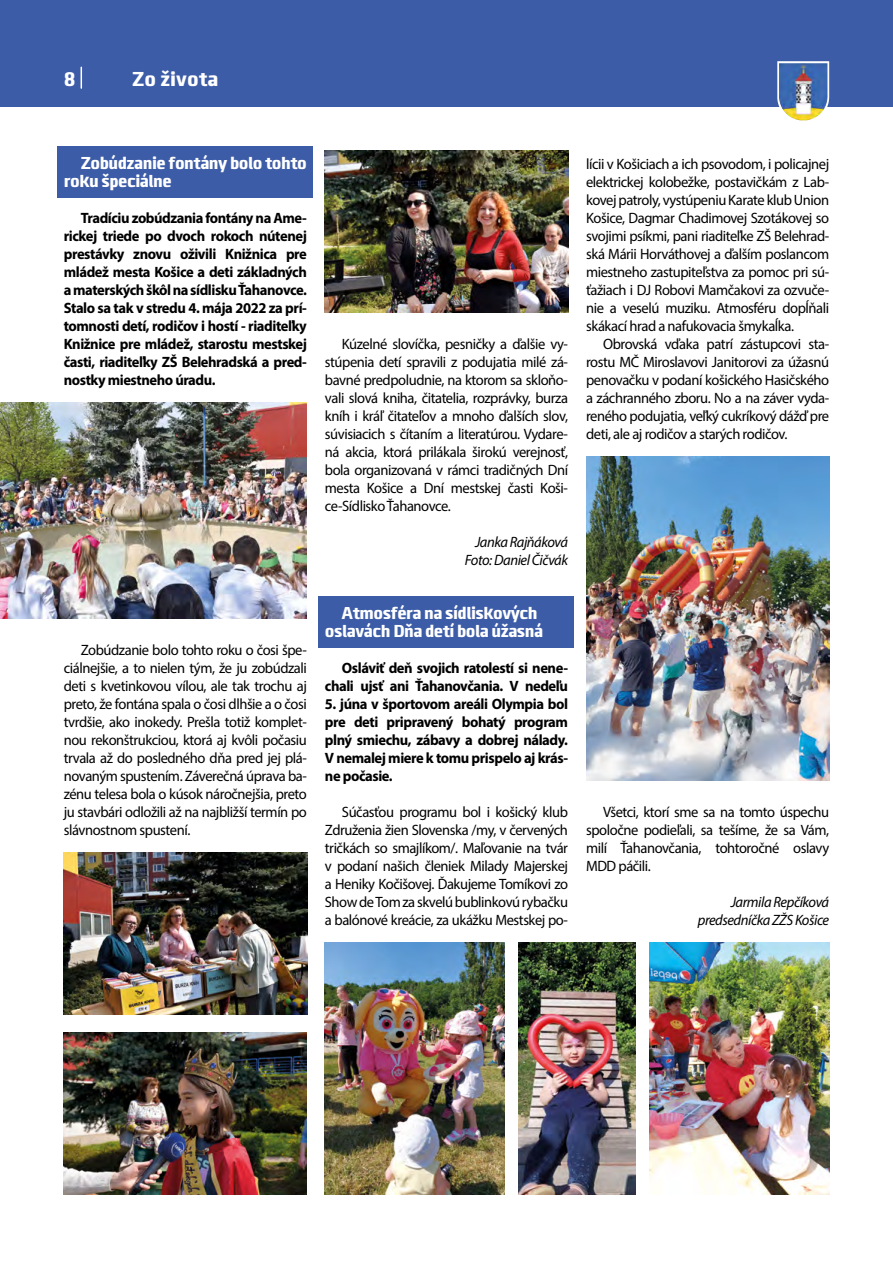
<style>
.page{position:relative;width:893px;height:1263px;background:#fff}
.page>*{position:absolute;margin:0;border:0;box-sizing:border-box;transform-origin:0 0}
.t1{font:900 21px "Clio";color:#fff}
.t2{font:900 18px/18px "Clio";letter-spacing:-.03em;color:#fff}
.t3{font:15px/18px "Myriad Pro";letter-spacing:-.03em;color:#000;text-align:justify}
.t4{font:700 15px/18px "Myriad Pro";letter-spacing:-.03em;color:#000;text-align:justify}
.t5{font:italic 15px/18px "Myriad Pro";letter-spacing:-.03em;color:#000;text-align:right}
</style>
<div class="page">
<div style="left:319px;top:596px;width:255px;height:51px;background:#3d5ca7"></div>
<div style="left:58px;top:146px;width:255px;height:52px;background:#3d5ca7"></div>
<div style="left:0;top:0;width:893px;height:106px;background:#3d5ca7"></div>
<svg style="left:81px;top:67px;width:1px;height:21px"></svg>
<svg style="left:777px;top:61px;width:52px;height:60px"></svg>
<img style="left:779px;top:63px;width:48px;height:57px">
<img style="left:586px;top:456px;width:243px;height:325px">
<img style="left:519px;top:943px;width:116px;height:252px">
<img style="left:649px;top:943px;width:180px;height:252px">
<img style="left:325px;top:943px;width:180px;height:252px">
<img style="left:64px;top:853px;width:243px;height:162px">
<img style="left:64px;top:1033px;width:243px;height:162px">
<img style="left:0;top:403px;width:307px;height:216px">
<img style="left:325px;top:151px;width:243px;height:162px">
<h1 class="t1" style="left:64px;top:65px;width:13px">8</h1>
<h1 class="t1" style="left:132px;top:66px;width:88px">Zo života</h1>
<p class="t2" style="left:64px;top:153px;width:245px;text-indent:17px">Zobúdzanie fontány bolo tohto roku špeciálne</p>
<p class="t4" style="left:64px;top:208px;width:245px;text-indent:17px">Tradíciu zobúdzania fontány na Ame&shy;rickej triede po dvoch rokoch nútenej prestávky znovu oživili Knižnica pre mládež mesta Košice a deti základných a materských škôl na sídlisku Ťahanovce.<br>Stalo sa tak v stredu 4. mája 2022 za prí&shy;tomnosti detí, rodičov i hostí - riaditeľky Knižnice pre mládež, starostu mestskej časti, riaditeľky ZŠ Belehradská a pred&shy;nostky miestneho úradu.</p>
<p class="t3" style="left:64px;top:640px;width:245px;text-indent:17px">Zobúdzanie bolo tohto roku o čosi špe&shy;ciálnejšie, a to nielen tým, že ju zobúdzali deti s kvetinkovou vílou, ale tak trochu aj preto, že fontána spala o čosi dlhšie a o čosi tvrdšie, ako inokedy. Prešla totiž komplet&shy;nou rekonštrukciou, ktorá aj kvôli počasiu trvala až do posledného dňa pred jej plá&shy;novaným spustením. Záverečná úprava ba&shy;zénu telesa bola o kúsok náročnejšia, preto ju stavbári odložili až na najbližší termín po slávnostnom spustení.</p>
<p class="t3" style="left:325px;top:334px;width:245px;text-indent:17px">Kúzelné slovíčka, pesničky a ďalšie vy&shy;stúpenia detí spravili z podujatia milé zá&shy;bavné predpoludnie, na ktorom sa skloňo&shy;vali slová kniha, čitatelia, rozprávky, burza kníh i kráľ čitateľov a mnoho ďalších slov, súvisiacich s čítaním a literatúrou. Vydare&shy;ná akcia, ktorá prilákala širokú verejnosť, bola organizovaná v rámci tradičných Dní mesta Košice a Dní mestskej časti Koši&shy;ce-Sídlisko Ťahanovce.</p>
<p class="t5" style="left:465px;top:532px;width:105px">Janka Rajňáková<br>Foto: Daniel Čičvák</p>
<p class="t2" style="left:325px;top:603px;width:220px;text-indent:17px">Atmosféra na sídliskových oslavách Dňa detí bola úžasná</p>
<p class="t4" style="left:325px;top:658px;width:245px;text-align:right">Osláviť deň svojich ratolestí si nene&shy;chali ujsť ani Ťahanovčania. V nedeľu</p>
<p class="t4" style="left:325px;top:694px;width:245px">5. júna v športovom areáli Olympia bol pre deti pripravený bohatý program plný smiechu, zábavy a dobrej nálady.<br>V nemalej miere k tomu prispelo aj krás&shy;ne počasie.</p>
<p class="t3" style="left:325px;top:802px;width:245px;text-indent:17px">Súčasťou programu bol i košický klub Združenia žien Slovenska /my, v červených tričkách so smajlíkom/. Maľovanie na tvár v podaní našich členiek Milady Majerskej a Heniky Kočišovej. Ďakujeme Tomíkovi zo Show de Tom za skvelú bublinkovú rybačku a balónové kreácie, za ukážku Mestskej po-</p>
<p class="t3" style="left:586px;top:154px;width:245px">lícii v Košiciach a ich psovodom, i policajnej elektrickej kolobežke, postavičkám z Lab&shy;kovej patroly, vystúpeniu Karate klub Union Košice, Dagmar Chadimovej Szotákovej so svojimi psíkmi, pani riaditeľke ZŠ Belehrad&shy;ská Márii Horváthovej a ďalším poslancom miestneho zastupiteľstva za pomoc pri sú&shy;ťažiach i DJ Robovi Mamčakovi za ozvuče&shy;nie a veselú muziku. Atmosféru dopĺňali skákací hrad a nafukovacia šmykaĺka.</p>
<p class="t3" style="left:586px;top:334px;width:245px;text-indent:17px">Obrovská vďaka patrí zástupcovi sta&shy;rostu MČ Miroslavovi Janitorovi za úžasnú penovačku v podaní košického Hasičského a záchranného zboru. No a na záver vyda&shy;reného podujatia, veľký cukríkový dážď pre deti, ale aj rodičov a starých rodičov.</p>
<p class="t3" style="left:586px;top:802px;width:245px;text-indent:17px">Všetci, ktorí sme sa na tomto úspechu spoločne podieľali, sa tešíme, že sa Vám, milí Ťahanovčania, tohtoročné oslavy MDD páčili.</p>
<p class="t5" style="left:698px;top:892px;width:133px">Jarmila Repčíková predsedníčka ZŽS Košice</p>
</div>
